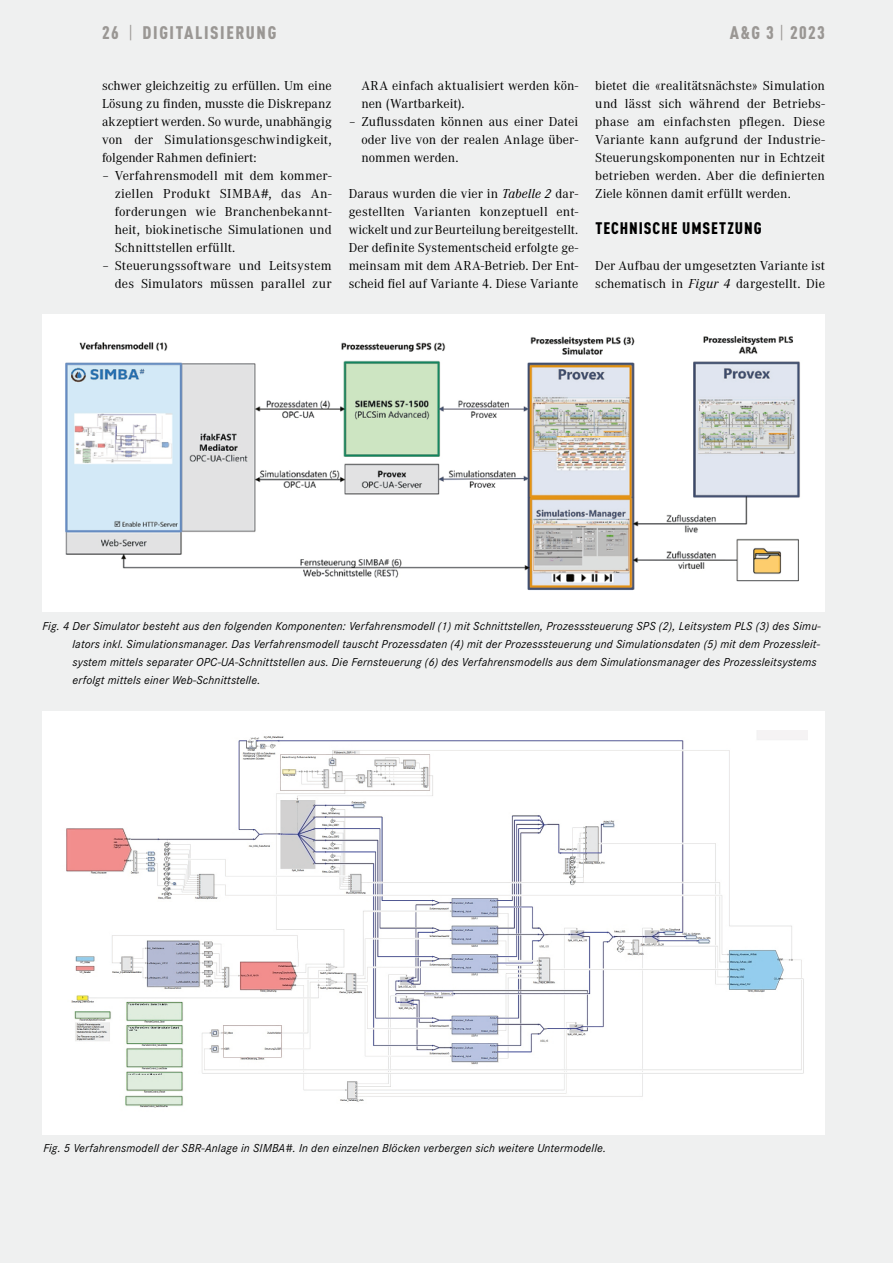
<style>
.page{position:relative;width:893px;height:1263px;background:#eff0f0}
.page>*{position:absolute;margin:0;border:0;box-sizing:border-box;transform-origin:0 0}
.t1{font:900 condensed 18px "DINOT";letter-spacing:.09em;color:#9a9794}
.t2{font:900 condensed 16.5px "DINOT";letter-spacing:.055em;color:#000}
.t3{font:13.5px/18px "Corporate A";letter-spacing:.005em;color:#000;text-align:justify}
.t4{font:italic 12px/18px "Corporate S";letter-spacing:.015em;color:#000}
.s1{font-weight:400}
.s2{font-style:italic}
</style>
<div class="page">
<div style="left:43px;top:315px;width:782px;height:297px;background:#fff"></div>
<img style="left:65px;top:336px;width:735px;height:255px">
<div style="left:43px;top:711px;width:782px;height:423px;background:#fff"></div>
<img style="left:66px;top:730px;width:741px;height:378px">
<h1 class="t1" style="left:102px;top:22px;width:176px">26 <span class="s1">|</span> DIGITALISIERUNG</h1>
<p class="t3" style="left:102px;top:76px;width:231px">schwer gleichzeitig zu erfüllen. Um eine Lösung zu finden, musste die Diskrepanz akzeptiert werden. So wurde, unabhängig von der Simulationsgeschwindigkeit, folgender Rahmen definiert:</p>
<p class="t3" style="left:115px;top:166px;width:218px;text-indent:-13px">– Verfahrensmodell mit dem kommer&shy;ziellen Produkt SIMBA#, das An&shy;forderungen wie Branchenbekannt&shy;heit, biokinetische Simulationen und Schnittstellen erfüllt.</p>
<p class="t3" style="left:102px;top:256px;width:231px;text-align:right">– Steuerungssoftware und Leitsystem des Simulators müssen parallel zur</p>
<p class="t3" style="left:361px;top:76px;width:218px">ARA einfach aktualisiert werden kön&shy;nen (Wartbarkeit).</p>
<p class="t3" style="left:361px;top:112px;width:218px;text-indent:-13px">– Zuflussdaten können aus einer Datei oder live von der realen Anlage über&shy;nommen werden.</p>
<p class="t3" style="left:349px;top:184px;width:231px">Daraus wurden die vier in <span class="s2">Tabelle 2</span> dar&shy;gestellten Varianten konzeptuell ent&shy;wickelt und zur Beurteilung bereitgestellt.<br>Der definite Systementscheid erfolgte ge&shy;meinsam mit dem ARA-Betrieb. Der Ent&shy;scheid fiel auf Variante 4. Diese Variante</p>
<h1 class="t1" style="left:730px;top:22px;width:97px">A&amp;G 3 <span class="s1">|</span> 2023</h1>
<p class="t3" style="left:595px;top:76px;width:231px">bietet die «realitätsnächste» Simulation und lässt sich während der Betriebs&shy;phase am einfachsten pflegen. Diese Variante kann aufgrund der Industrie-Steuerungskomponenten nur in Echtzeit betrieben werden. Aber die definierten Ziele können damit erfüllt werden.</p>
<p class="t2" style="left:595px;top:218px;width:168px">TECHNISCHE UMSETZUNG</p>
<p class="t3" style="left:595px;top:256px;width:231px">Der Aufbau der umgesetzten Variante ist schematisch in <span class="s2">Figur 4</span> dargestellt. Die</p>
<p class="t4" style="left:73px;top:616px;width:749px;text-indent:-30px">Fig. 4 Der Simulator besteht aus den folgenden Komponenten: Verfahrensmodell (1) mit Schnittstellen, Prozesssteuerung SPS (2), Leitsystem PLS (3) des Simu&shy;lators inkl. Simulationsmanager. Das Verfahrensmodell tauscht Prozessdaten (4) mit der Prozesssteuerung und Simulationsdaten (5) mit dem Prozessleit&shy;system mittels separater OPC-UA-Schnittstellen aus. Die Fernsteuerung (6) des Verfahrensmodells aus dem Simulationsmanager des Prozessleitsystems erfolgt mittels einer Web-Schnittstelle.</p>
<p class="t4" style="left:43px;top:1138px;width:564px">Fig. 5 Verfahrensmodell der SBR-Anlage in SIMBA#. In den einzelnen Blöcken verbergen sich weitere Untermodelle.</p>
</div>
